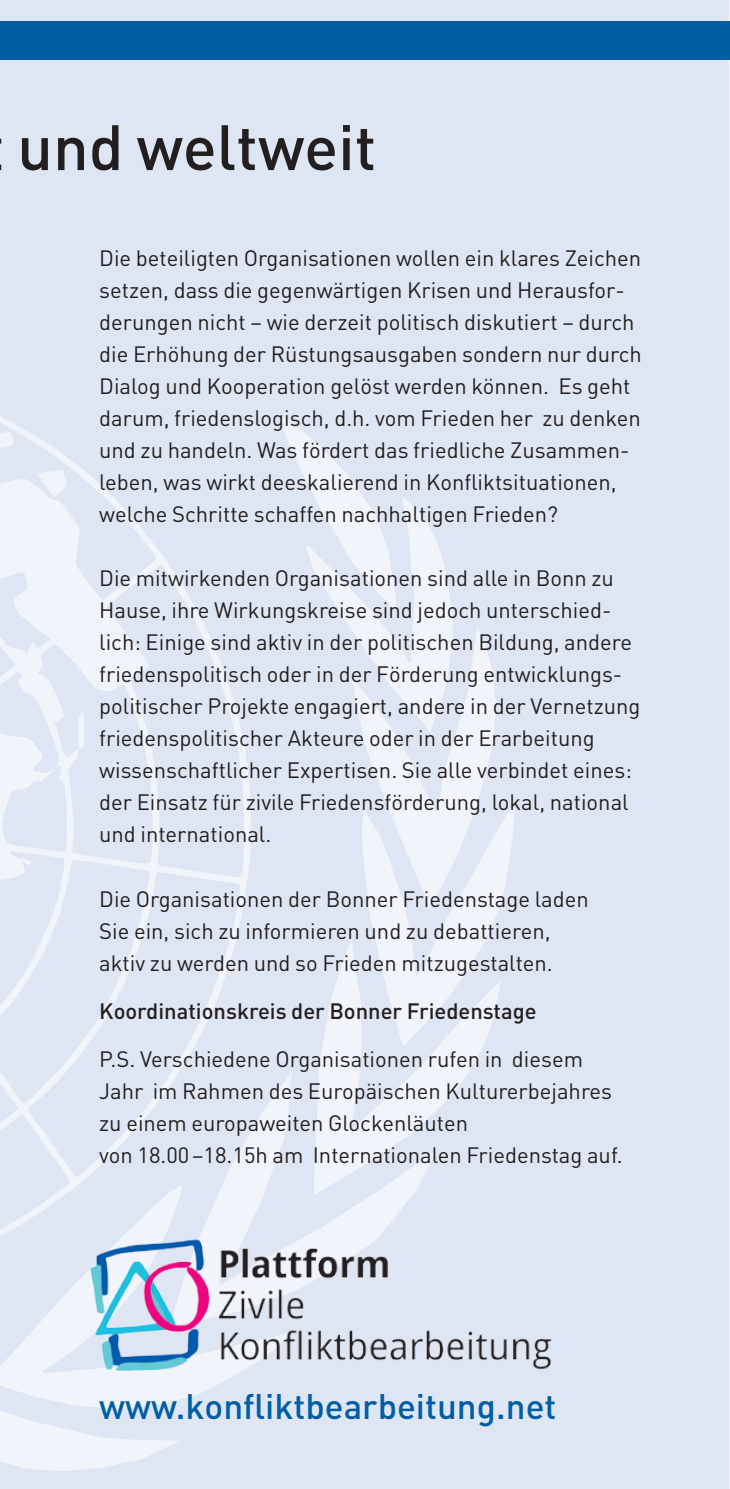
<style>
.page{position:relative;width:730px;height:1489px;background:#fff}
.page>*{position:absolute;margin:0;border:0;box-sizing:border-box;transform-origin:0 0}
.t1{font:500 63px "DIN";color:#231f20}
.t2{font:500 35px "DIN";color:#015ea5}
.t3{font:22px/32px "DIN";color:#231f20}
.t4{font:500 22px "DIN";color:#231f20}
</style>
<div class="page">
<div style="left:0;top:0;width:730px;height:1488px;background:#dfe6f3"></div>
<svg style="left:278px;top:414px;width:237px;height:523px"></svg>
<svg style="left:319px;top:937px;width:181px;height:174px"></svg>
<svg style="left:251px;top:1072px;width:184px;height:161px;fill:#ecf0f8"></svg>
<svg style="left:53px;top:1184px;width:241px;height:216px"></svg>
<svg style="left:0;top:1308px;width:179px;height:163px"></svg>
<svg style="left:0;top:416px;width:251px;height:881px"></svg>
<hr style="left:729px;top:0;width:1px;height:1488px;background:#fcfaf0">
<img style="left:75px;top:1233px;width:477px;height:142px">
<div style="left:0;top:21px;width:730px;height:39px;background:#015ea5"></div>
<h1 class="t1" style="left:17px;top:107px;width:361px">und weltweit</h1>
<p class="t3" style="left:99px;top:242px;width:544px">Die beteiligten Organisationen wollen ein klares Zeichen setzen, dass die gegenwärtigen Krisen und Herausfor&shy;derungen nicht – wie derzeit politisch diskutiert – durch die Erhöhung der Rüstungsausgaben sondern nur durch Dialog und Kooperation gelöst werden können. Es geht darum, friedenslogisch, d.h. vom Frieden her zu denken und zu handeln. Was fördert das friedliche Zusammen&shy;leben, was wirkt deeskalierend in Konfliktsituationen, welche Schritte schaffen nachhaltigen Frieden?</p>
<p class="t3" style="left:99px;top:562px;width:543px">Die mitwirkenden Organisationen sind alle in Bonn zu Hause, ihre Wirkungskreise sind jedoch unterschied&shy;lich: Einige sind aktiv in der politischen Bildung, andere friedenspolitisch oder in der Förderung entwicklungs&shy;politischer Projekte engagiert, andere in der Vernetzung friedenspolitischer Akteure oder in der Erarbeitung wissenschaftlicher Expertisen. Sie alle verbindet eines: der Einsatz für zivile Friedensförderung, lokal, national und international.</p>
<p class="t3" style="left:99px;top:882px;width:491px">Die Organisationen der Bonner Friedenstage laden<br>Sie ein, sich zu informieren und zu debattieren, aktiv zu werden und so Frieden mitzugestalten.</p>
<p class="t4" style="left:99px;top:996px;width:439px">Koordinationskreis der Bonner Friedenstage</p>
<p class="t3" style="left:99px;top:1042px;width:525px">P.S. Verschiedene Organisationen rufen in diesem Jahr im Rahmen des Europäischen Kulturerbejahres zu einem europaweiten Glockenläuten<br>von 18.00–18.15h am Internationalen Friedenstag auf.</p>
<h2 class="t2" style="left:99px;top:1383px;width:459px">www.konfliktbearbeitung.net</h2>
</div>
